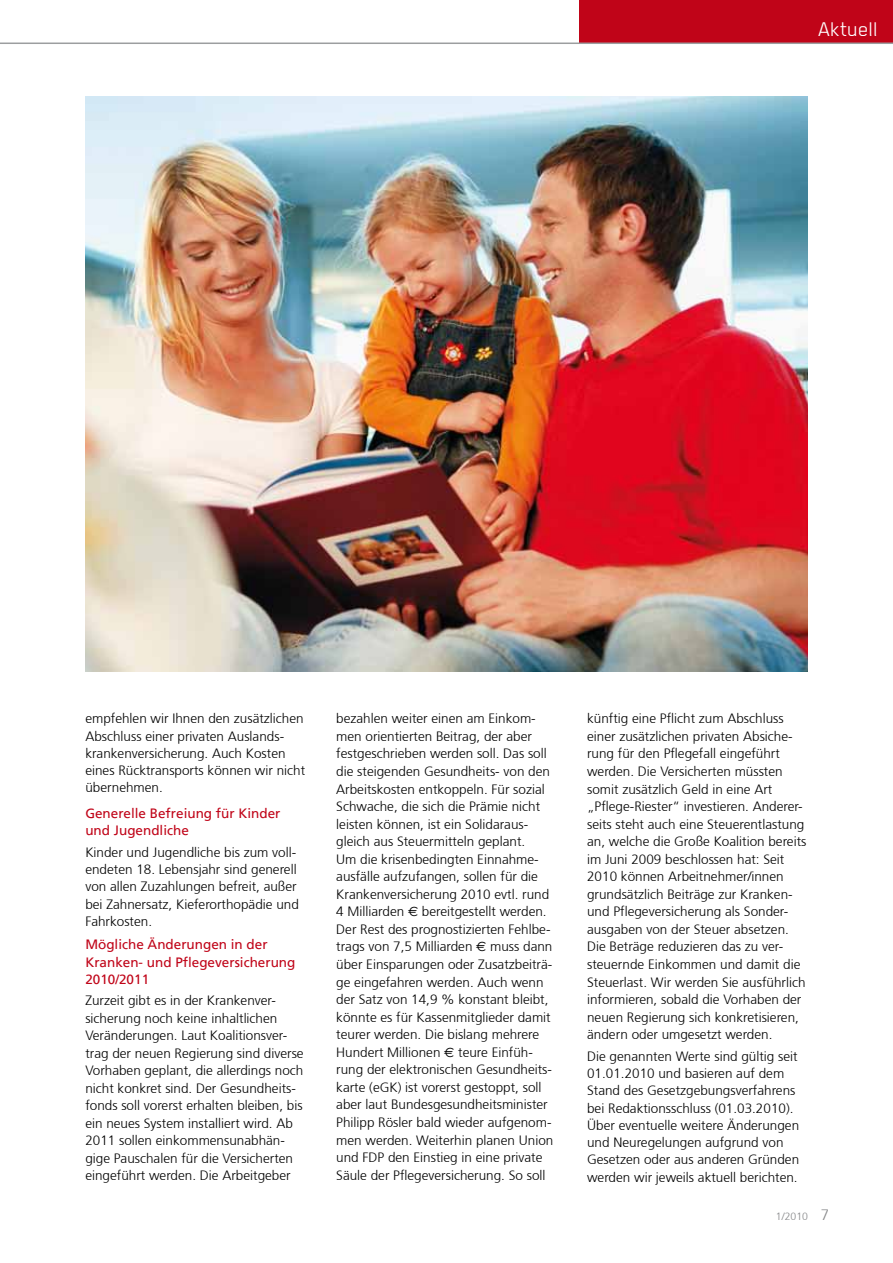
<style>
.page{position:relative;width:893px;height:1263px;background:#fff}
.page>*{position:absolute;margin:0;border:0;box-sizing:border-box;transform-origin:0 0}
.t1{font:22.5px "Blender";color:#fff}
.t2{font:300 13.5px/17.5px "Frutiger 45";color:#000}
.t3{font:13.5px/17.2px "Frutiger";color:#c00418}
.t4{font:300 10.5px "Frutiger 45";color:#87888a}
.s1{font-family:"Euro Sans";font-weight:400}
.s2{font-size:15px}
</style>
<div class="page">
<div style="left:579px;top:0;width:314px;height:43px;background:#c00418"></div>
<hr style="left:0;top:43px;width:893px;height:1px;background:#9c9e9f">
<img style="left:85px;top:97px;width:723px;height:574px">
<h1 class="t1" style="left:819px;top:16px;width:61px">Aktuell</h1>
<p class="t2" style="left:85px;top:710px;width:221px">empfehlen wir Ihnen den zusätzlichen<br>Abschluss einer privaten Auslands&shy;krankenversicherung. Auch Kosten eines Rücktransports können wir nicht übernehmen.</p>
<p class="t3" style="left:85px;top:805px;width:197px">Generelle Befreiung für Kinder und Jugendliche</p>
<p class="t2" style="left:85px;top:844px;width:215px">Kinder und Jugendliche bis zum voll&shy;endeten 18. Lebensjahr sind generell von allen Zuzahlungen befreit, außer bei Zahnersatz, Kieferorthopädie und<br>Fahrkosten.</p>
<p class="t3" style="left:85px;top:936px;width:212px">Mögliche Änderungen in der<br>Kranken- und Pflegeversicherung<br>2010/2011</p>
<p class="t2" style="left:85px;top:992px;width:220px">Zurzeit gibt es in der Krankenver&shy;sicherung noch keine inhaltlichen Veränderungen. Laut Koalitionsver&shy;trag der neuen Regierung sind diverse Vorhaben geplant, die allerdings noch nicht konkret sind. Der Gesundheits&shy;fonds soll vorerst erhalten bleiben, bis ein neues System installiert wird. Ab 2011 sollen einkommensunabhän&shy;gige Pauschalen für die Versicherten eingeführt werden. Die Arbeitgeber</p>
<p class="t2" style="left:336px;top:710px;width:219px">bezahlen weiter einen am Einkom&shy;men orientierten Beitrag, der aber festgeschrieben werden soll. Das soll die steigenden Gesundheits- von den Arbeitskosten entkoppeln. Für sozial Schwache, die sich die Prämie nicht leisten können, ist ein Solidaraus&shy;gleich aus Steuermitteln geplant.<br>Um die krisenbedingten Einnahme&shy;ausfälle aufzufangen, sollen für die Krankenversicherung 2010 evtl. rund 4 Milliarden <span class="s1">E</span> bereitgestellt werden.<br>Der Rest des prognostizierten Fehlbe&shy;trags von 7,5 Milliarden <span class="s1">E</span> muss dann über Einsparungen oder Zusatzbeiträ&shy;ge eingefahren werden. Auch wenn der Satz von 14,9 % konstant bleibt, könnte es für Kassenmitglieder damit teurer werden. Die bislang mehrere Hundert Millionen <span class="s1">E</span> teure Einfüh&shy;rung der elektronischen Gesundheits&shy;karte (eGK) ist vorerst gestoppt, soll aber laut Bundesgesundheitsminister Philipp Rösler bald wieder aufgenom&shy;men werden. Weiterhin planen Union und FDP den Einstieg in eine private Säule der Pflegeversicherung. So soll</p>
<p class="t2" style="left:587px;top:710px;width:221px">künftig eine Pflicht zum Abschluss einer zusätzlichen privaten Absiche&shy;rung für den Pflegefall eingeführt werden. Die Versicherten müssten somit zusätzlich Geld in eine Art „Pflege-Riester“ investieren. Anderer&shy;seits steht auch eine Steuerentlastung an, welche die Große Koalition bereits im Juni 2009 beschlossen hat: Seit 2010 können Arbeitnehmer/innen grundsätzlich Beiträge zur Kranken&shy;und Pflegeversicherung als Sonder&shy;ausgaben von der Steuer absetzen.<br>Die Beträge reduzieren das zu ver&shy;steuernde Einkommen und damit die Steuerlast. Wir werden Sie ausführlich informieren, sobald die Vorhaben der neuen Regierung sich konkretisieren, ändern oder umgesetzt werden.</p>
<p class="t2" style="left:587px;top:1048px;width:214px">Die genannten Werte sind gültig seit 01.01.2010 und basieren auf dem Stand des Gesetzgebungsverfahrens bei Redaktionsschluss (01.03.2010).<br>Über eventuelle weitere Änderungen und Neuregelungen aufgrund von Gesetzen oder aus anderen Gründen werden wir jeweils aktuell berichten.</p>
<p class="t4" style="left:776px;top:1210px;width:55px">1/2010 <span class="s2">7</span></p>
</div>
